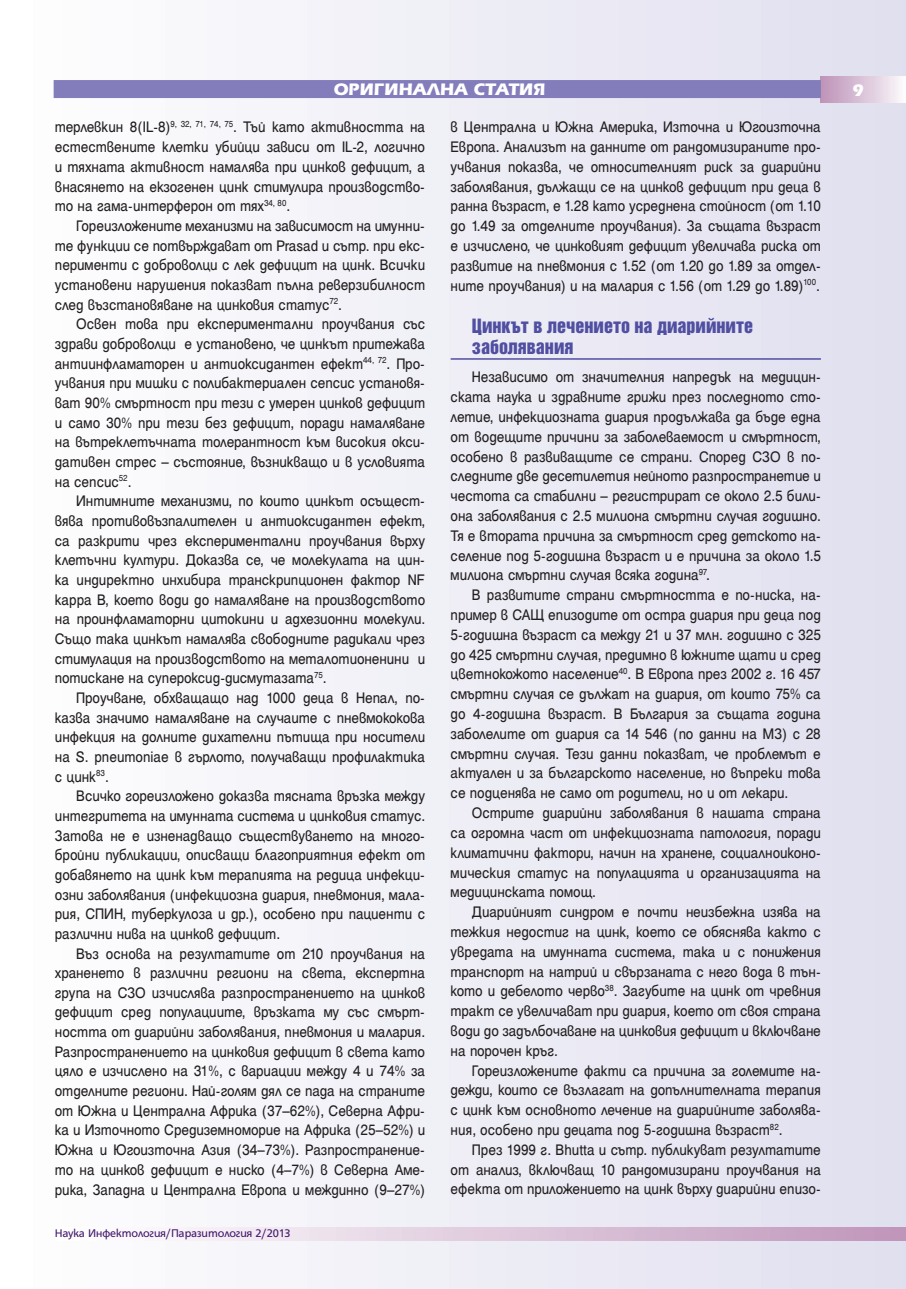
<style>
.page{position:relative;width:906px;height:1289px;background:#fff}
.page>*{position:absolute;margin:0;border:0;box-sizing:border-box;transform-origin:0 0}
.t1{font:18px/21px "Helvetica Inserat Cyr Upright";color:#504fa1}
.t2{font:700 18px "Erika Bg";color:#fff}
.t3{font:16.5px/19.8px "Helen Bg";color:#231f20;text-align:justify;scale:.92 1}
.t4{font:12px "HS Grotesk Bg";letter-spacing:-.01em;color:#43176e}
</style>
<div class="page">
<div style="left:1px;top:0;width:905px;height:1288px;background:linear-gradient(to right,#fff,#e0dfef)"></div>
<div style="left:821px;top:77px;width:85px;height:25px;background:linear-gradient(to right,#bd92b8,#fcfafc)"></div>
<svg style="left:55px;top:1227px;width:851px;height:13px"></svg>
<div style="left:54px;top:80px;width:767px;height:18px;background:#837dbb"></div>
<hr style="left:450px;top:358px;width:371px;height:2px;background:#504fa1">
<p class="t2" style="left:333px;top:83px;width:213px">ОРИГИНАЛНА СТАТИЯ</p>
<p class="t3" style="left:55px;top:118px;width:404px">терлевкин 8(IL-8)<sup>9,</sup> <sup>32,</sup> <sup>71,</sup> <sup>74,</sup> <sup>75</sup>. Тъй като активността на естествените клетки убийци зависи от IL-2, логично и тяхната активност намалява при цинков дефицит, а внасянето на екзогенен цинк стимулира производство&shy;то на гама-интерферон от тях<sup>34,</sup> <sup>80</sup>.</p>
<p class="t3" style="left:55px;top:217px;width:404px;text-indent:21px">Гореизложените механизми на зависимост на имунни&shy;те функции се потвърждават от Prasad и сътр. при екс&shy;перименти с доброволци с лек дефицит на цинк. Всички установени нарушения показват пълна реверзибилност след възстановяване на цинковия статус<sup>72</sup>.</p>
<p class="t3" style="left:55px;top:315px;width:404px;text-indent:21px">Освен това при експериментални проучвания със здрави доброволци е установено, че цинкът притежава антиинфламаторен и антиоксидантен ефект<sup>44,</sup> <sup>72</sup>. Про&shy;учвания при мишки с полибактериален сепсис установя&shy;ват 90% смъртност при тези с умерен цинков дефицит и само 30% при тези без дефицит, поради намаляване на вътреклетъчната толерантност към високия окси&shy;дативен стрес – състояние, възникващо и в условията на сепсис<sup>52</sup>.</p>
<p class="t3" style="left:55px;top:492px;width:404px;text-indent:21px">Интимните механизми, по които цинкът осъщест&shy;вява противовъзпалителен и антиоксидантен ефект, са разкрити чрез експериментални проучвания върху клетъчни култури. Доказва се, че молекулата на цин&shy;ка индиректно инхибира транскрипционен фактор NF kappa B, което води до намаляване на производството на проинфламаторни цитокини и адхезионни молекули.<br>Също така цинкът намалява свободните радикали чрез стимулация на производството на металотионенини и потискане на супероксид-дисмутазата<sup>75</sup>.</p>
<p class="t3" style="left:55px;top:689px;width:404px;text-indent:21px">Проучване, обхващащо над 1000 деца в Непал, по&shy;казва значимо намаляване на случаите с пневмококова инфекция на долните дихателни пътища при носители на S. pneumoniae в гърлото, получаващи профилактика с цинк<sup>83</sup>.</p>
<p class="t3" style="left:55px;top:787px;width:404px;text-indent:21px">Всичко гореизложено доказва тясната връзка между интегритета на имунната система и цинковия статус.<br>Затова не е изненадващо съществуването на много&shy;бройни публикации, описващи благоприятния ефект от добавянето на цинк към терапията на редица инфекци&shy;озни заболявания (инфекциозна диария, пневмония, мала&shy;рия, СПИН, туберкулоза и др.), особено при пациенти с различни нива на цинков дефицит.</p>
<p class="t3" style="left:55px;top:944px;width:404px;text-indent:21px">Въз основа на резултатите от 210 проучвания на храненето в различни региони на света, експертна група на СЗО изчислява разпространението на цинков дефицит сред популациите, връзката му със смърт&shy;ността от диарийни заболявания, пневмония и малария.<br>Разпространението на цинковия дефицит в света като цяло е изчислено на 31%, с вариации между 4 и 74% за отделните региони. Най-голям дял се пада на страните от Южна и Централна Африка (37–62%), Северна Афри&shy;ка и Източното Средиземноморие на Африка (25–52%) и Южна и Югоизточна Азия (34–73%). Разпространение&shy;то на цинков дефицит е ниско (4–7%) в Северна Аме&shy;рика, Западна и Централна Европа и междинно (9–27%)</p>
<p class="t3" style="left:450px;top:118px;width:404px">в Централна и Южна Америка, Източна и Югоизточна Европа. Анализът на данните от рандомизираните про&shy;учвания показва, че относителният риск за диарийни заболявания, дължащи се на цинков дефицит при деца в ранна възраст, е 1.28 като усреднена стойност (от 1.10 до 1.49 за отделните проучвания). За същата възраст е изчислено, че цинковият дефицит увеличава риска от развитие на пневмония с 1.52 (от 1.20 до 1.89 за отдел&shy;ните проучвания) и на малария с 1.56 (от 1.29 до 1.89)<sup>100</sup>.</p>
<p class="t1" style="left:472px;top:316px;width:282px">Цинкът в лечението на диарийните заболявания</p>
<p class="t3" style="left:450px;top:368px;width:404px;text-indent:21px">Независимо от значителния напредък на медицин&shy;ската наука и здравните грижи през последното сто&shy;летие, инфекциозната диария продължава да бъде една от водещите причини за заболеваемост и смъртност, особено в развиващите се страни. Според СЗО в по&shy;следните две десетилетия нейното разпространетие и честота са стабилни – регистрират се около 2.5 били&shy;она заболявания с 2.5 милиона смъртни случая годишно.<br>Тя е втората причина за смъртност сред детското на&shy;селение под 5-годишна възраст и е причина за около 1.5 милиона смъртни случая всяка година<sup>97</sup>.</p>
<p class="t3" style="left:450px;top:586px;width:404px;text-indent:21px">В развитите страни смъртността е по-ниска, на&shy;пример в САЩ епизодите от остра диария при деца под 5-годишна възраст са между 21 и 37 млн. годишно с 325 до 425 смъртни случая, предимно в южните щати и сред цветнокожото население<sup>40</sup>. В Европа през 2002 г. 16 457 смъртни случая се дължат на диария, от които 75% са до 4-годишна възраст. В България за същата година заболелите от диария са 14 546 (по данни на МЗ) с 28 смъртни случая. Тези данни показват, че проблемът е актуален и за българското население, но въпреки това се подценява не само от родители, но и от лекари.</p>
<p class="t3" style="left:450px;top:804px;width:404px;text-indent:21px">Острите диарийни заболявания в нашата страна са огромна част от инфекциозната патология, поради климатични фактори, начин на хранене, социалноиконо&shy;мическия статус на популацията и организацията на медицинската помощ.</p>
<p class="t3" style="left:450px;top:903px;width:404px;text-indent:21px">Диарийният синдром е почти неизбежна изява на тежкия недостиг на цинк, което се обяснява както с увредата на имунната система, така и с понижения транспорт на натрий и свързаната с него вода в тън&shy;кото и дебелото черво<sup>38</sup>. Загубите на цинк от чревния тракт се увеличават при диария, което от своя страна води до задълбочаване на цинковия дефицит и включване на порочен кръг.</p>
<p class="t3" style="left:450px;top:1061px;width:404px;text-indent:21px">Гореизложените факти са причина за големите на&shy;дежди, които се възлагат на допълнителната терапия с цинк към основното лечение на диарийните заболява&shy;ния, особено при децата под 5-годишна възраст<sup>82</sup>.</p>
<p class="t3" style="left:450px;top:1140px;width:404px;text-indent:21px">През 1999 г. Bhutta и сътр. публикуват резултатите от анализ, включващ 10 рандомизирани проучвания на ефекта от приложението на цинк върху диарийни епизо-</p>
<p class="t4" style="left:55px;top:1228px;width:237px">Наука Инфектология/Паразитология 2/2013</p>
<p class="t2" style="left:852px;top:84px;width:13px">9</p>
</div>
